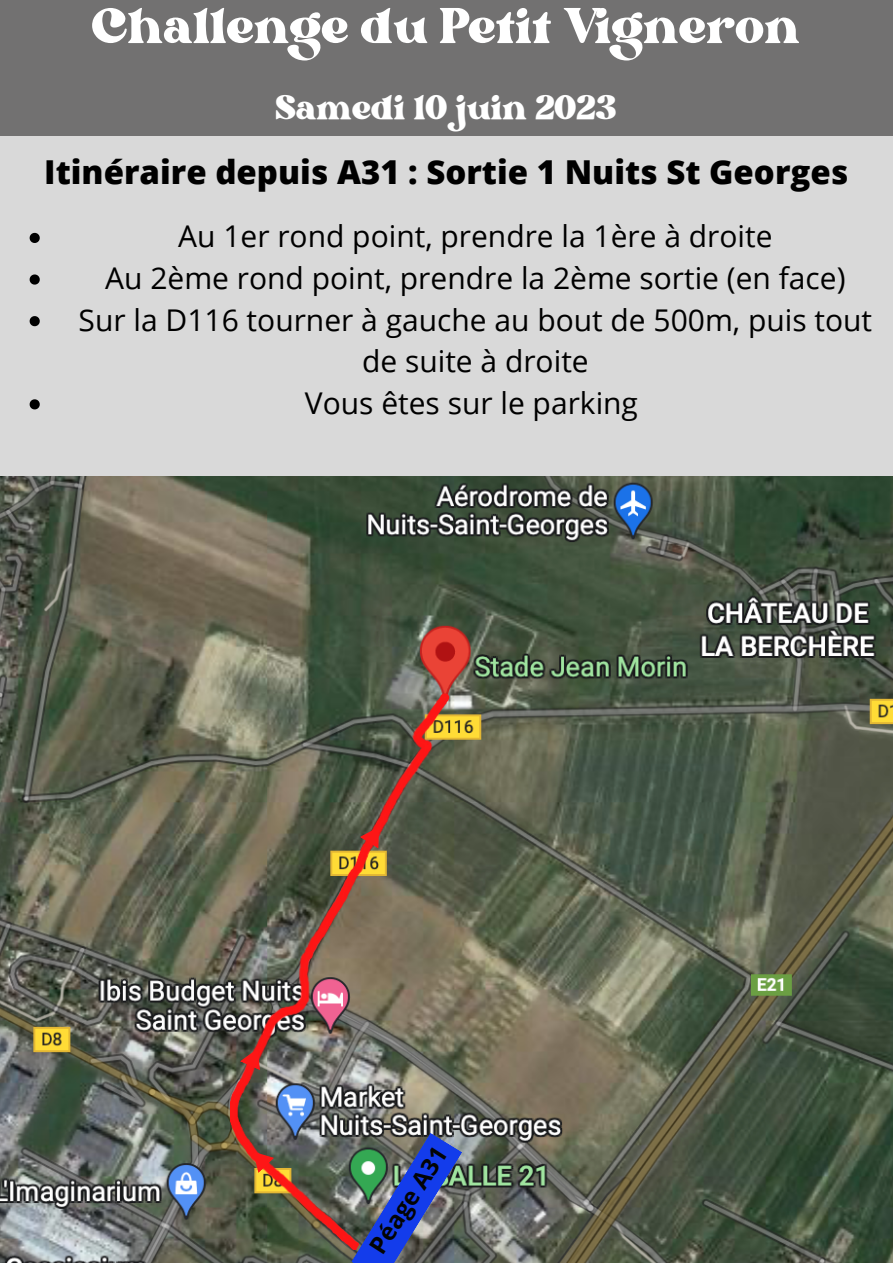
<style>
.page{position:relative;width:893px;height:1264px;background:#fff}
.page>*{position:absolute;margin:0;border:0;box-sizing:border-box;transform-origin:0 0}
.t1{font:69px "Bright";color:#fff}
.t2{font:48px "Bright";color:#fff}
.t3{font:800 33px "Open Sans";color:#000}
.t4{font:30px/41.5px "Open Sans";color:#000;text-align:center}
.t5{font:700 24px "Open Sans";color:#030405}
</style>
<div class="page">
<div style="left:0;top:0;width:892px;height:1262px;background:#d9d9d9"></div>
<div style="left:0;top:0;width:892px;height:136px;background:#727171"></div>
<img style="left:0;top:476px;width:892px;height:786px">
<svg style="left:351px;top:1132px;width:111px;height:130px;background:#4d5d84"></svg>
<img style="left:230px;top:693px;width:219px;height:556px">
<svg style="left:253px;top:1151px;width:21px;height:22px"></svg>
<svg style="left:240px;top:1048px;width:20px;height:22px"></svg>
<svg style="left:359px;top:826px;width:20px;height:22px"></svg>
<svg style="left:30px;top:233px;width:10px;height:10px"></svg>
<svg style="left:30px;top:274px;width:10px;height:10px"></svg>
<svg style="left:30px;top:316px;width:10px;height:10px"></svg>
<svg style="left:30px;top:399px;width:10px;height:10px"></svg>
<p class="t1" style="left:92px;top:-3px;width:710px">Challenge du Petit Vigneron</p>
<p class="t2" style="left:276px;top:87px;width:342px">Samedi 10 juin 2023</p>
<p class="t3" style="left:44px;top:149px;width:805px">Itinéraire depuis A31 : Sortie 1 Nuits St Georges</p>
<p class="t4" style="left:178px;top:215px;width:595px">Au 1er rond point, prendre la 1ère à droite</p>
<p class="t4" style="left:105px;top:257px;width:741px">Au 2ème rond point, prendre la 2ème sortie (en face)</p>
<p class="t4" style="left:79px;top:298px;width:795px">Sur la D116 tourner à gauche au bout de 500m, puis tout de suite à droite</p>
<p class="t4" style="left:305px;top:381px;width:334px">Vous êtes sur le parking</p>
<p class="t5" style="left:361px;top:1241px;width:123px;rotate:-57deg">Péage A31</p>
</div>
